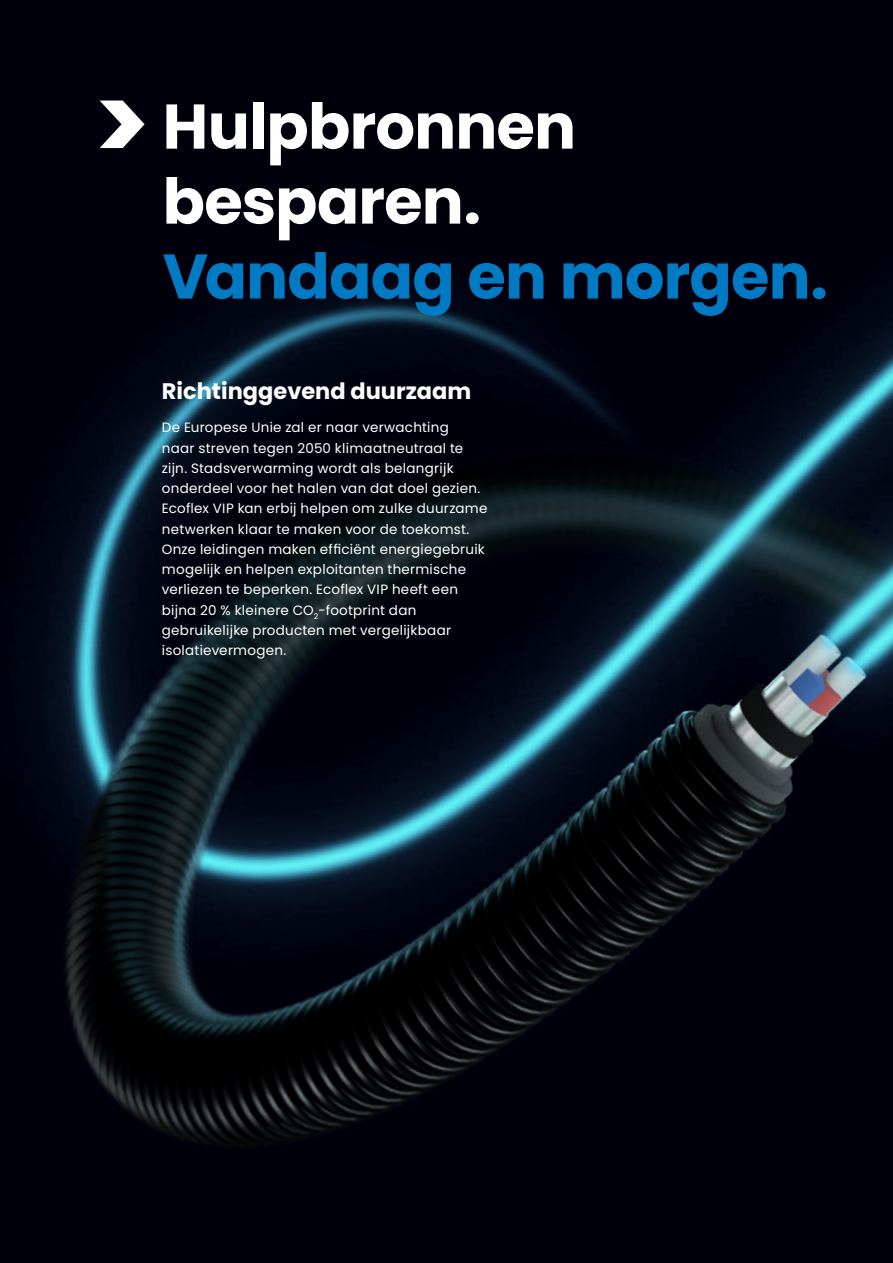
<style>
.page{position:relative;width:893px;height:1263px;background:#00000d}
.page>*{position:absolute;margin:0;border:0;box-sizing:border-box;transform-origin:0 0}
.t1{font:700 63px/75px "Poppins";letter-spacing:-.015em;color:#fff}
.t2{font:700 63px "Poppins";letter-spacing:-.015em;color:#007ac2}
.t3{font:700 22.5px "Poppins";color:#fff}
.t4{font:13.5px/20.2px "Poppins";letter-spacing:.02em;color:#fff}
</style>
<div class="page">
<img style="left:39px;top:293px;width:854px;height:851px">
<svg style="left:100px;top:101px;width:45px;height:47px"></svg>
<h1 class="t1" style="left:163px;top:89px;width:415px">Hulpbronnen besparen.</h1>
<h1 class="t2" style="left:163px;top:240px;width:667px">Vandaag en morgen.</h1>
<h2 class="t3" style="left:162px;top:378px;width:311px">Richtinggevend duurzaam</h2>
<p class="t4" style="left:162px;top:418px;width:327px">De Europese Unie zal er naar verwachting<br>naar streven tegen 2050 klimaatneutraal te zijn. Stadsverwarming wordt als belangrijk onderdeel voor het halen van dat doel gezien.<br>Ecoflex VIP kan erbij helpen om zulke duurzame netwerken klaar te maken voor de toekomst.<br>Onze leidingen maken efficiënt energiegebruik mogelijk en helpen exploitanten thermische verliezen te beperken. Ecoflex VIP heeft een bijna 20 % kleinere CO<sub>2</sub>-footprint dan gebruikelijke producten met vergelijkbaar isolatievermogen.</p>
</div>
